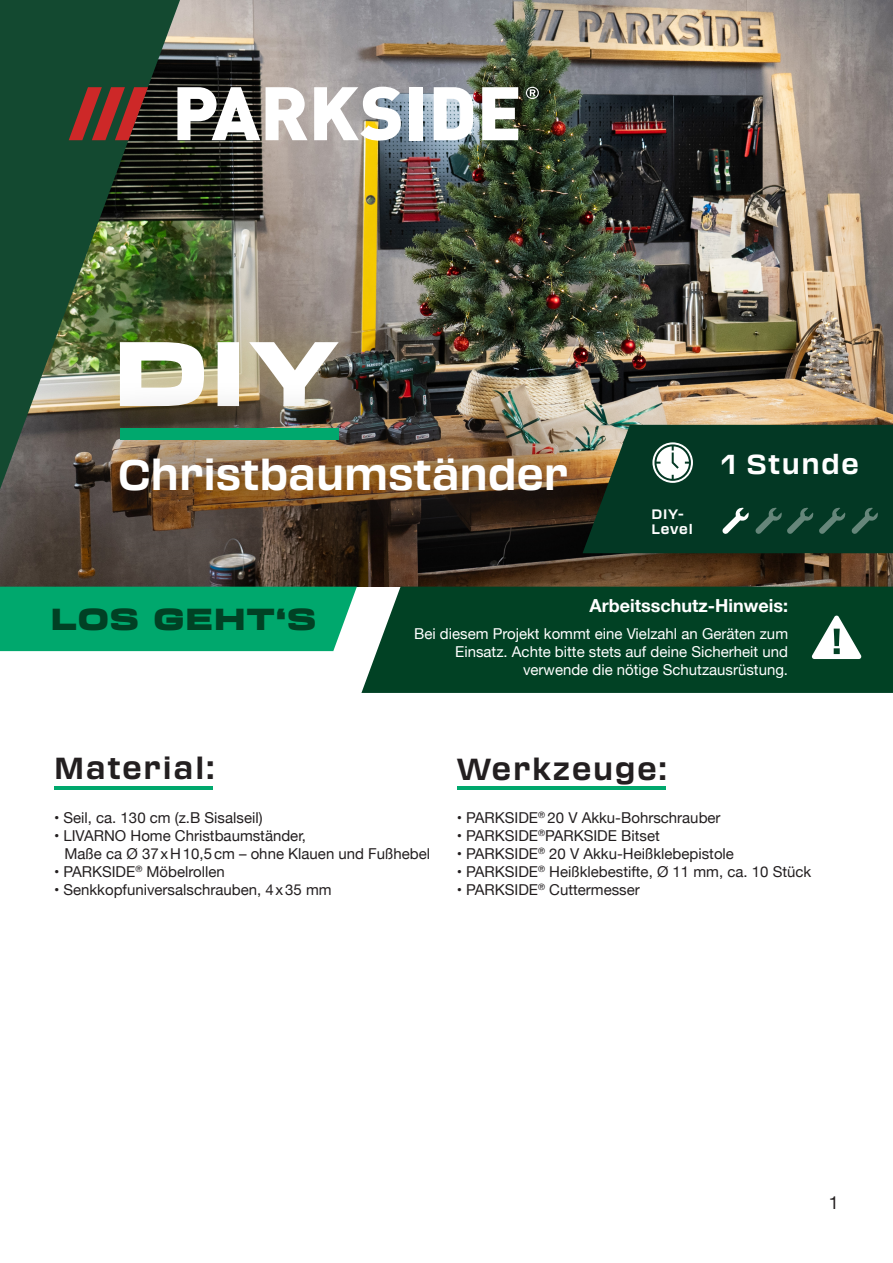
<style>
.page{position:relative;width:893px;height:1263px;background:#fff}
.page>*{position:absolute;margin:0;border:0;box-sizing:border-box;transform-origin:0 0}
.t1{font:900 expanded 90px "Transducer";color:#fff}
.t2{font:700 42px "Transducer";color:#fff}
.t3{font:700 30px "Transducer";letter-spacing:.06em;color:#231f20}
.t4{font:900 expanded 30px "Transducer";letter-spacing:.06em;color:#014124}
.t5{font:700 27px "Transducer";letter-spacing:.06em;color:#fff}
.t6{font:700 18px "Helvetica Neue";color:#fff}
.t7{font:18px "Helvetica Neue";color:#231f20}
.t8{font:15px "Helvetica Neue";color:#231f20}
.t9{font:15px "Helvetica Neue";color:#fff}
.t10{font:700 13.5px "Transducer";letter-spacing:.055em;color:#fff}
</style>
<div class="page">
<img style="left:0;top:0;width:893px;height:587px">
<img style="left:0;top:0;width:180px;height:489px">
<svg style="left:69px;top:87px;width:79px;height:53px;background:#753329"></svg>
<svg style="left:177px;top:87px;width:83px;height:53px"></svg>
<svg style="left:266px;top:87px;width:42px;height:53px"></svg>
<svg style="left:314px;top:87px;width:87px;height:54px"></svg>
<div style="left:409px;top:87px;width:13px;height:53px;background:#fff"></div>
<svg style="left:434px;top:87px;width:40px;height:53px"></svg>
<svg style="left:482px;top:87px;width:36px;height:53px"></svg>
<svg style="left:526px;top:87px;width:13px;height:12px"></svg>
<div style="left:80px;top:303px;width:292px;height:142px;background:#fff101;opacity:.2"></div>
<img style="left:44px;top:382px;width:597px;height:188px">
<div style="left:120px;top:428px;width:219px;height:11px;background:#00a86d"></div>
<hr style="left:54px;top:786px;width:159px;height:3px;background:#00a86d">
<div style="left:0;top:587px;width:357px;height:64px;background:#00a86d"></div>
<div style="left:361px;top:587px;width:532px;height:106px;background:#014124"></div>
<svg style="left:811px;top:615px;width:51px;height:44px"></svg>
<hr style="left:457px;top:786px;width:208px;height:4px;background:#00a86d">
<svg style="left:583px;top:425px;width:310px;height:128px;background:#174430"></svg>
<p class="t1" style="left:115px;top:304px;width:225px">DIY</p>
<p class="t2" style="left:118px;top:445px;width:452px">Christbaumständer</p>
<p class="t10" style="left:651px;top:505px;width:34px">DIY-</p>
<p class="t10" style="left:651px;top:520px;width:43px">Level</p>
<p class="t5" style="left:721px;top:445px;width:139px">1 Stunde</p>
<p class="t4" style="left:51px;top:595px;width:266px">LOS GEHT‘S</p>
<p class="t6" style="left:589px;top:592px;width:200px">Arbeitsschutz-Hinweis:</p>
<p class="t9" style="left:414px;top:623px;width:375px">Bei diesem Projekt kommt eine Vielzahl an Geräten zum</p>
<p class="t9" style="left:455px;top:641px;width:334px">Einsatz. Achte bitte stets auf deine Sicherheit und</p>
<p class="t9" style="left:523px;top:659px;width:267px">verwende die nötige Schutzausrüstung.</p>
<p class="t3" style="left:54px;top:747px;width:162px">Material:</p>
<p class="t8" style="left:54px;top:807px;width:210px">• Seil, ca. 130 cm (z.B Sisalseil)</p>
<p class="t8" style="left:54px;top:825px;width:254px">• LIVARNO Home Christbaumständer,</p>
<p class="t8" style="left:64px;top:843px;width:367px">Maße ca Ø 37xH10,5cm – ohne Klauen und Fußhebel</p>
<p class="t8" style="left:54px;top:861px;width:172px">• PARKSIDE<sup>®</sup> Möbelrollen</p>
<p class="t8" style="left:54px;top:879px;width:279px">• Senkkopfuniversalschrauben, 4x35 mm</p>
<p class="t3" style="left:457px;top:747px;width:212px">Werkzeuge:</p>
<p class="t8" style="left:457px;top:807px;width:265px">• PARKSIDE<sup>®</sup> 20 V Akku-Bohrschrauber</p>
<p class="t8" style="left:457px;top:825px;width:205px">• PARKSIDE<sup>®</sup>PARKSIDE Bitset</p>
<p class="t8" style="left:457px;top:843px;width:279px">• PARKSIDE<sup>®</sup> 20 V Akku-Heißklebepistole</p>
<p class="t8" style="left:457px;top:861px;width:356px">• PARKSIDE<sup>®</sup> Heißklebestifte, Ø 11 mm, ca. 10 Stück</p>
<p class="t8" style="left:457px;top:879px;width:185px">• PARKSIDE<sup>®</sup> Cuttermesser</p>
<p class="t7" style="left:829px;top:1189px;width:12px">1</p>
</div>
